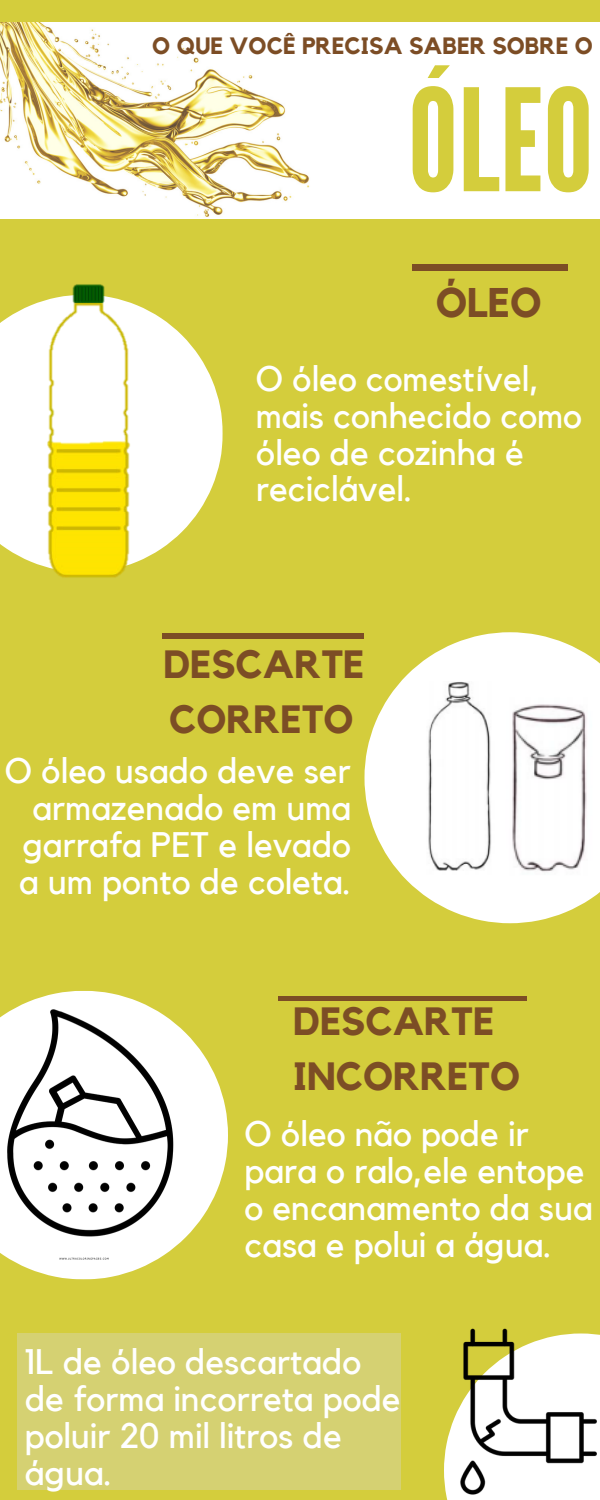
<style>
.page{position:relative;width:600px;height:1500px;background:#d4cd3c}
.page>*{position:absolute;margin:0;border:0;box-sizing:border-box;transform-origin:0 0}
.t1{font:141.5px "League Gothic";color:#d4cd3c}
.t2{font:700 41.3px "Kollektif";color:#7c4d25}
.t3{font:700 39.3px/54.8px "Kollektif";color:#7c4d25}
.t4{font:35.4px/36.8px "Kollektif";color:#fff}
.t5{font:700 23.6px "Kollektif";color:#7c4d25}
</style>
<div class="page">
<svg style="left:0;top:312px;width:223px;height:243px;fill:#fff"></svg>
<svg style="left:19px;top:1264px;width:130px;height:16px;fill:#fff"></svg>
<svg style="left:364px;top:632px;width:236px;height:291px;fill:#fff"></svg>
<div style="left:17px;top:1333px;width:384px;height:157px;background:#d5d172"></div>
<div style="left:0;top:22px;width:600px;height:197px;background:#fff"></div>
<img style="left:0;top:22px;width:310px;height:195px">
<div style="left:413px;top:264px;width:155px;height:7px;background:#7c4d25"></div>
<div style="left:162px;top:633px;width:202px;height:6px;background:#7c4d25"></div>
<div style="left:278px;top:996px;width:249px;height:5px;background:#7c4d25"></div>
<img style="left:17px;top:284px;width:153px;height:294px">
<img style="left:0;top:990px;width:228px;height:274px">
<svg style="left:444px;top:1408px;width:15px;height:92px"></svg>
<img style="left:459px;top:1328px;width:141px;height:172px">
<img style="left:411px;top:681px;width:97px;height:193px">
<img style="left:496px;top:695px;width:103px;height:180px">
<p class="t5" style="left:152px;top:35px;width:442px">O QUE VOCÊ PRECISA SABER SOBRE O</p>
<h1 class="t1" style="left:408px;top:59px;width:187px">ÓLEO</h1>
<p class="t2" style="left:436px;top:283px;width:107px">ÓLEO</p>
<p class="t4" style="left:256px;top:362px;width:328px">O óleo comestível, mais conhecido como óleo de cozinha é reciclável.</p>
<p class="t3" style="left:163px;top:638px;width:203px">DESCARTE<br>CORRETO</p>
<p class="t4" style="left:5px;top:754px;width:348px;text-align:right">O óleo usado deve ser armazenado em uma garrafa PET e levado a um ponto de coleta.</p>
<p class="t3" style="left:293px;top:995px;width:228px">DESCARTE<br>INCORRETO</p>
<p class="t4" style="left:244px;top:1117px;width:350px">O óleo não pode ir para o ralo,ele entope o encanamento da sua casa e polui a água.</p>
<p class="t4" style="left:25px;top:1345px;width:377px">1L de óleo descartado de forma incorreta pode poluir 20 mil litros de água.</p>
</div>
